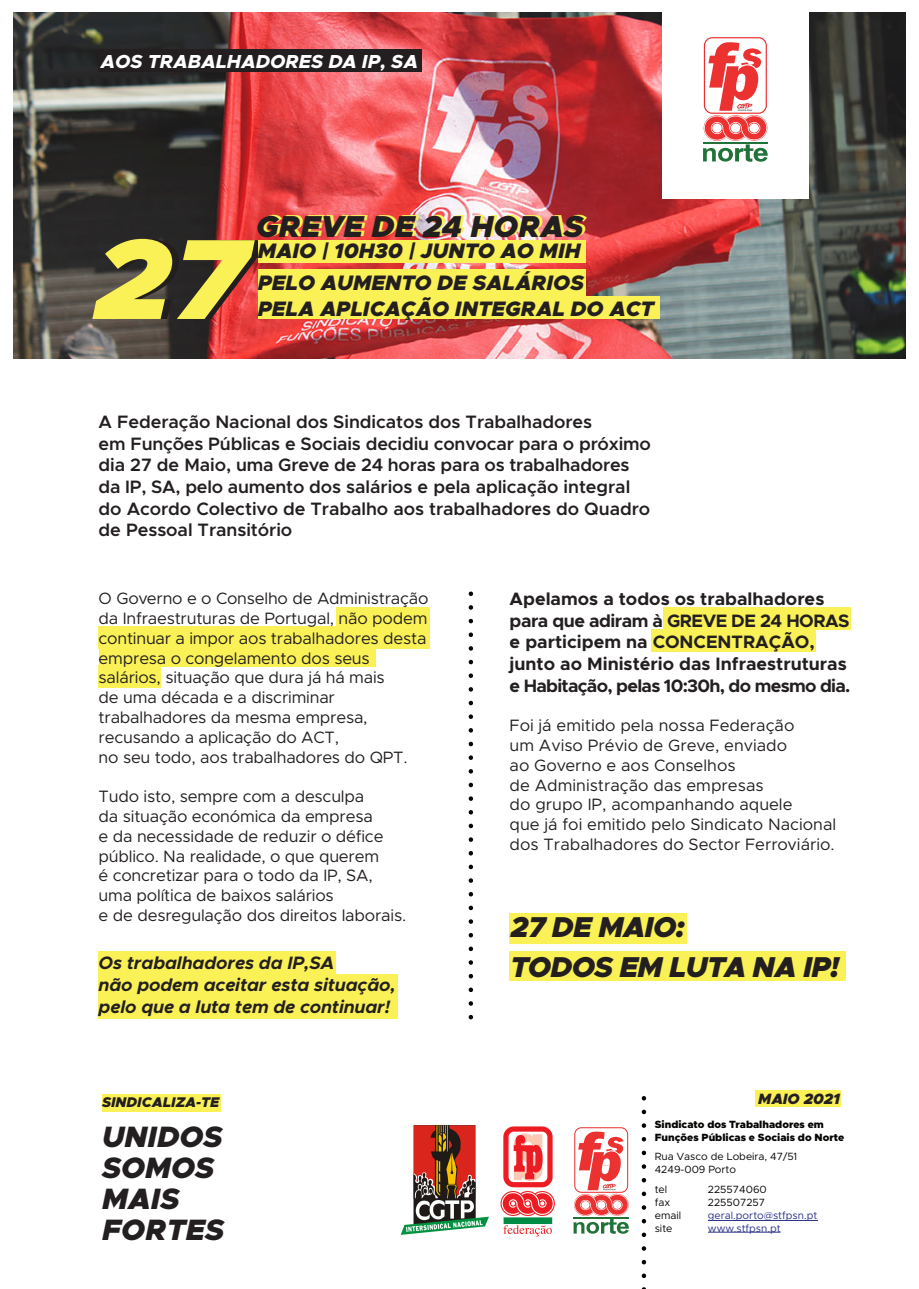
<style>
.page{position:relative;width:919px;height:1289px;background:#fff}
.page>*{position:absolute;margin:0;border:0;box-sizing:border-box;transform-origin:0 0}
.t1{font:italic 900 30.45px "Metropolis";color:#231f20}
.t2{font:italic 900 29.55px/31px "Metropolis";color:#231f20}
.t3{font:italic 900 28.8px/39.5px "Metropolis";letter-spacing:-.025em;color:#231f20}
.t4{font:italic 900 21px/25.2px "Metropolis";color:#231f20}
.t5{font:italic 800 18.9px "Metropolis";color:#fff}
.t6{font:600 18px/21.6px "Metropolis";letter-spacing:-.005em;color:#231f20}
.t7{font:700 18px/21.6px "Metropolis";color:#231f20}
.t8{font:italic 700 18px/21.6px "Metropolis";letter-spacing:-.01em;color:#231f20}
.t9{font:16.5px/19.8px "Metropolis";letter-spacing:-.01em;color:#231f20}
.t10{font:italic 900 15px "Metropolis";letter-spacing:-.005em;color:#231f20}
.t11{font:italic 900 14.1px "Metropolis";color:#231f20}
.t12{font:10.5px/13.2px "Metropolis";color:#050504}
.t13{font:900 10.5px/12.6px "Metropolis";color:#050504}
.t14{font:10.5px "Metropolis";color:#293188}
</style>
<div class="page">
<img style="left:13px;top:13px;width:892px;height:345px">
<hr style="left:708px;top:1220px;width:109px;height:1px;background:#293188">
<hr style="left:708px;top:1231px;width:72px;height:1px;background:#293188">
<div style="left:102px;top:1093px;width:118px;height:18px;background:#faf156"></div>
<svg style="left:641px;top:1096px;width:5px;height:192px"></svg>
<img style="left:500px;top:1126px;width:55px;height:111px">
<svg style="left:573px;top:1127px;width:56px;height:106px"></svg>
<img style="left:400px;top:1124px;width:89px;height:111px">
<svg style="left:468px;top:591px;width:5px;height:429px"></svg>
<div style="left:755px;top:1090px;width:86px;height:16px;background:#faf156"></div>
<div style="left:99px;top:49px;width:323px;height:22px;background:#231f20"></div>
<div style="left:509px;top:951px;width:336px;height:29px;background:#faf156"></div>
<div style="left:509px;top:913px;width:178px;height:30px;background:#faf156"></div>
<div style="left:258px;top:240px;width:327px;height:22px;background:#faf156"></div>
<div style="left:99px;top:626px;width:331px;height:23px;background:#faf156"></div>
<div style="left:663px;top:608px;width:187px;height:22px;background:#faf156"></div>
<div style="left:650px;top:629px;width:165px;height:23px;background:#faf156"></div>
<div style="left:99px;top:648px;width:277px;height:19px;background:#faf156"></div>
<div style="left:336px;top:608px;width:94px;height:22px;background:#faf156"></div>
<div style="left:662px;top:0;width:146px;height:199px;background:#fff"></div>
<hr style="left:702px;top:143px;width:65px;height:1px;background:#207239">
<svg style="left:703px;top:37px;width:64px;height:125px"></svg>
<svg style="left:92px;top:239px;width:169px;height:80px;background:#ad9344"></svg>
<div style="left:258px;top:270px;width:327px;height:27px;background:#faf156"></div>
<div style="left:258px;top:297px;width:401px;height:22px;background:#faf156"></div>
<div style="left:99px;top:665px;width:62px;height:22px;background:#faf156"></div>
<div style="left:99px;top:951px;width:237px;height:22px;background:#faf156"></div>
<div style="left:99px;top:973px;width:299px;height:23px;background:#faf156"></div>
<div style="left:99px;top:996px;width:299px;height:22px;background:#faf156"></div>
<p class="t5" style="left:100px;top:49px;width:319px">AOS TRABALHADORES DA IP, SA</p>
<h1 class="t1" style="left:256px;top:207px;width:329px">GREVE DE 24 HORAS</h1>
<p class="t4" style="left:258px;top:271px;width:398px">PELO AUMENTO DE SALÁRIOS<br>PELA APLICAÇÃO INTEGRAL DO ACT</p>
<p class="t4" style="left:258px;top:238px;width:324px">MAIO | 10H30 | JUNTO AO MIH</p>
<p class="t6" style="left:99px;top:411px;width:554px">A Federação Nacional dos Sindicatos dos Trabalhadores<br>em Funções Públicas e Sociais decidiu convocar para o próximo dia 27 de Maio, uma Greve de 24 horas para os trabalhadores da IP, SA, pelo aumento dos salários e pela aplicação integral do Acordo Colectivo de Trabalho aos trabalhadores do Quadro de Pessoal Transitório</p>
<p class="t9" style="left:99px;top:588px;width:331px">O Governo e o Conselho de Administração da Infraestruturas de Portugal, não podem continuar a impor aos trabalhadores desta empresa o congelamento dos seus salários, situação que dura já há mais<br>de uma década e a discriminar trabalhadores da mesma empresa, recusando a aplicação do ACT,<br>no seu todo, aos trabalhadores do QPT.</p>
<p class="t9" style="left:99px;top:786px;width:309px">Tudo isto, sempre com a desculpa<br>da situação económica da empresa<br>e da necessidade de reduzir o défice público. Na realidade, o que querem<br>é concretizar para o todo da IP, SA, uma política de baixos salários<br>e de desregulação dos direitos laborais.</p>
<p class="t8" style="left:99px;top:952px;width:298px">Os trabalhadores da IP,SA<br>não podem aceitar esta situação, pelo que a luta tem de continuar!</p>
<p class="t11" style="left:102px;top:1092px;width:119px">SINDICALIZA-TE</p>
<h2 class="t2" style="left:102px;top:1121px;width:124px">UNIDOS<br>SOMOS<br>MAIS<br>FORTES</h2>
<p class="t7" style="left:509px;top:588px;width:342px">Apelamos a todos os trabalhadores para que adiram à GREVE DE 24 HORAS e participem na CONCENTRAÇÃO, junto ao Ministério das Infraestruturas e Habitação, pelas 10:30h, do mesmo dia.</p>
<p class="t9" style="left:509px;top:715px;width:328px">Foi já emitido pela nossa Federação<br>um Aviso Prévio de Greve, enviado<br>ao Governo e aos Conselhos<br>de Administração das empresas<br>do grupo IP, acompanhando aquele<br>que já foi emitido pelo Sindicato Nacional dos Trabalhadores do Sector Ferroviário.</p>
<h3 class="t3" style="left:510px;top:907px;width:330px">27 DE MAIO:<br>TODOS EM LUTA NA IP!</h3>
<p class="t10" style="left:758px;top:1088px;width:83px">MAIO 2021</p>
<p class="t13" style="left:654px;top:1118px;width:191px">Sindicato dos Trabalhadores em<br>Funções Públicas e Sociais do Norte</p>
<p class="t12" style="left:654px;top:1149px;width:144px">Rua Vasco de Lobeira, 47/51<br>4249-009 Porto</p>
<p class="t12" style="left:654px;top:1182px;width:14px">tel</p>
<p class="t12" style="left:708px;top:1182px;width:60px">225574060</p>
<p class="t12" style="left:654px;top:1195px;width:17px">fax</p>
<p class="t12" style="left:708px;top:1195px;width:59px">225507257</p>
<p class="t12" style="left:654px;top:1208px;width:28px">email</p>
<p class="t14" style="left:708px;top:1208px;width:111px">geral.porto@stfpsn.pt</p>
<p class="t12" style="left:654px;top:1221px;width:19px">site</p>
<p class="t14" style="left:708px;top:1221px;width:74px">www.stfpsn.pt</p>
</div>
